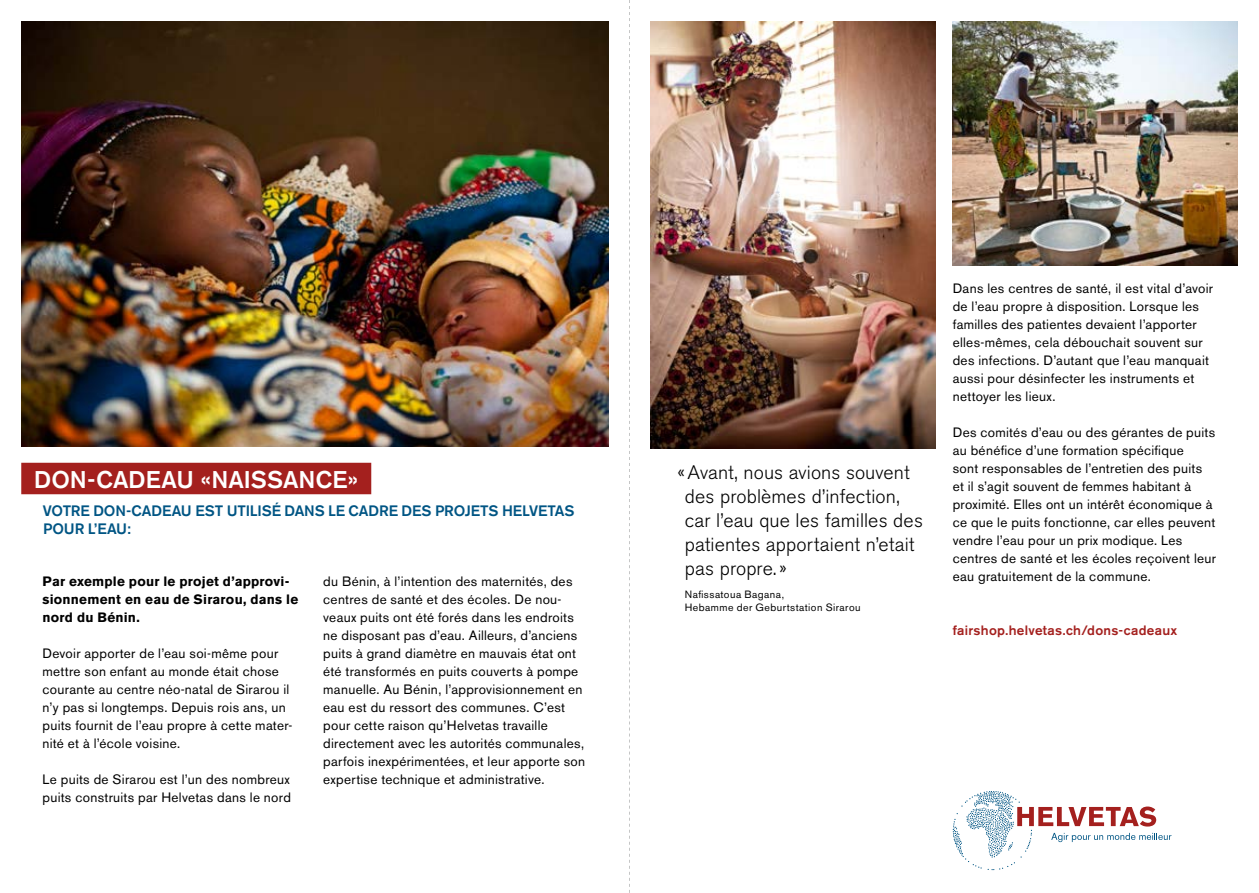
<style>
.page{position:relative;width:1259px;height:893px;background:#fff}
.page>*{position:absolute;margin:0;border:0;box-sizing:border-box;transform-origin:0 0}
.t1{font:500 24px "Akzidenz Grotesk BE";letter-spacing:.005em;color:#fff}
.t2{font:300 19.5px/24px "Akzidenz Grotesk BE";letter-spacing:.005em;color:#000}
.t3{font:500 15px/18px "Akzidenz Grotesk BE";letter-spacing:-.01em;color:#005584}
.t4{font:13.5px/18px "Akzidenz Grotesk BE";letter-spacing:.02em;color:#000}
.t5{font:700 13.5px/18px "Akzidenz Grotesk BE";letter-spacing:.015em;color:#000}
.t6{font:500 13.5px "Akzidenz Grotesk BE";letter-spacing:.02em;color:#a4201e}
.t7{font:10.5px/13.5px "Akzidenz Grotesk BE";letter-spacing:.04em;color:#000}
</style>
<div class="page">
<img style="left:22px;top:21px;width:586px;height:425px">
<div style="left:21px;top:463px;width:350px;height:31px;background:#a4201e"></div>
<img style="left:952px;top:21px;width:285px;height:244px">
<img style="left:651px;top:21px;width:284px;height:427px">
<svg style="left:629px;top:0;width:1px;height:893px"></svg>
<svg style="left:952px;top:791px;width:219px;height:79px"></svg>
<h1 class="t1" style="left:34px;top:464px;width:325px">DON-CADEAU «NAISSANCE»</h1>
<p class="t3" style="left:43px;top:502px;width:533px">VOTRE DON-CADEAU EST UTILISÉ DANS LE CADRE DES PROJETS HELVETAS<br>POUR L’EAU:</p>
<p class="t5" style="left:43px;top:572px;width:257px">Par exemple pour le projet d’approvi&shy;sionnement en eau de Sirarou, dans le nord du Bénin.</p>
<p class="t4" style="left:43px;top:644px;width:251px">Devoir apporter de l’eau soi-même pour mettre son enfant au monde était chose courante au centre néo-natal de Sirarou il n’y pas si longtemps. Depuis rois ans, un puits fournit de l’eau propre à cette mater&shy;nité et à l’école voisine.</p>
<p class="t4" style="left:43px;top:770px;width:250px">Le puits de Sirarou est l’un des nombreux puits construits par Helvetas dans le nord</p>
<p class="t4" style="left:323px;top:572px;width:263px">du Bénin, à l’intention des maternités, des centres de santé et des écoles. De nou&shy;veaux puits ont été forés dans les endroits ne disposant pas d’eau. Ailleurs, d’anciens puits à grand diamètre en mauvais état ont été transformés en puits couverts à pompe manuelle. Au Bénin, l’approvisionnement en eau est du ressort des communes. C’est pour cette raison qu’Helvetas travaille directement avec les autorités communales, parfois inexpérimentées, et leur apporte son expertise technique et administrative.</p>
<h2 class="t2" style="left:685px;top:461px;width:240px;text-indent:-7px">«Avant, nous avions souvent des problèmes d’infection, car l’eau que les familles des patientes apportaient n’etait pas propre.»</h2>
<p class="t7" style="left:685px;top:587px;width:177px">Nafissatoua Bagana,<br>Hebamme der Geburtstation Sirarou</p>
<p class="t4" style="left:952px;top:280px;width:262px">Dans les centres de santé, il est vital d’avoir de l’eau propre à disposition. Lorsque les familles des patientes devaient l’apporter elles-mêmes, cela débouchait souvent sur des infections. D’autant que l’eau manquait aussi pour désinfecter les instruments et nettoyer les lieux.</p>
<p class="t4" style="left:952px;top:424px;width:265px">Des comités d’eau ou des gérantes de puits au bénéfice d’une formation spécifique<br>sont responsables de l’entretien des puits et il s’agit souvent de femmes habitant à proximité. Elles ont un intérêt économique à ce que le puits fonctionne, car elles peuvent vendre l’eau pour un prix modique. Les centres de santé et les écoles reçoivent leur eau gratuitement de la commune.</p>
<p class="t6" style="left:952px;top:622px;width:226px">fairshop.helvetas.ch/dons-cadeaux</p>
</div>
